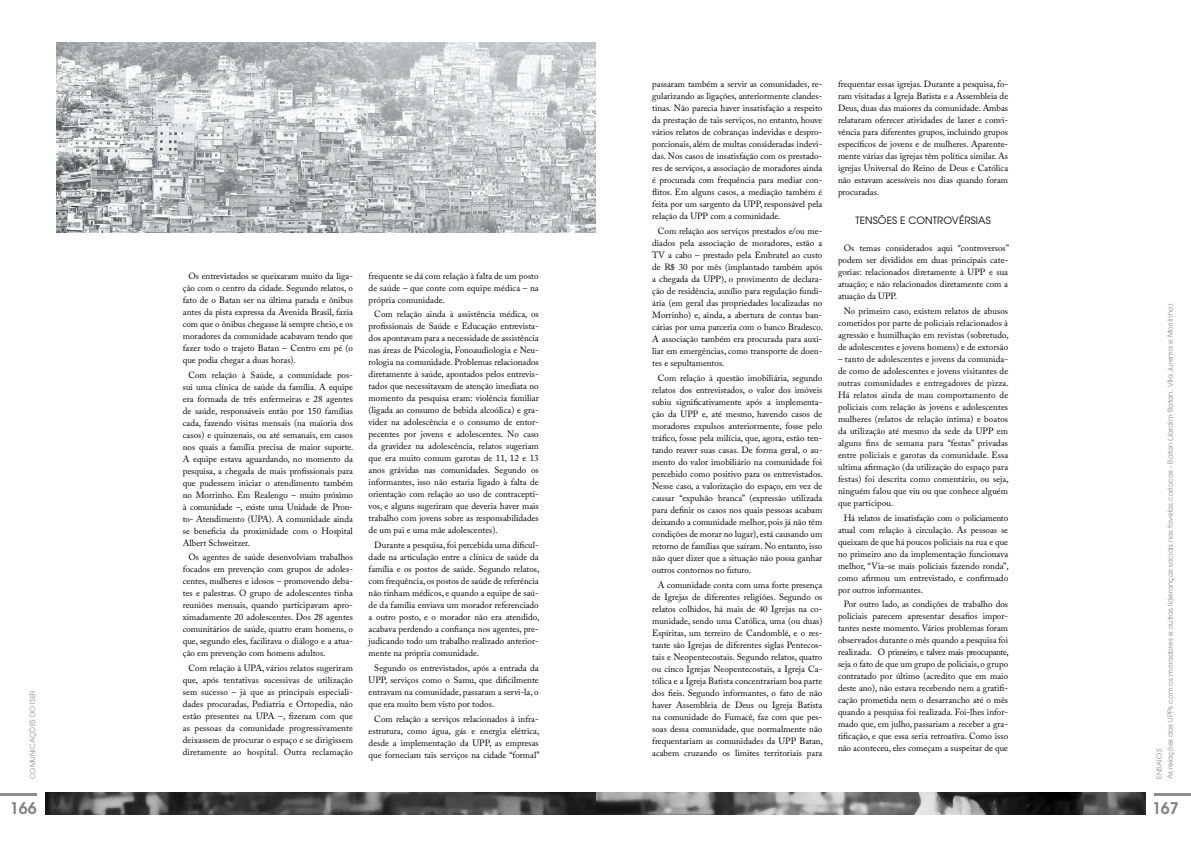
<style>
.page{position:relative;width:1191px;height:842px;background:#fff}
.page>*{position:absolute;margin:0;border:0;box-sizing:border-box;transform-origin:0 0}
.t1{font:700 16px "Te X Gyre Adventor";color:#808285}
.t2{font:10px "Te X Gyre Adventor";letter-spacing:.015em;color:#000}
.t3{font:9px/12px "Adobe Caslon Pro";color:#000;text-align:justify}
.t4{font:7px/11px "Te X Gyre Adventor";letter-spacing:.02em;color:#8a8c8e}
</style>
<div class="page">
<hr style="left:0;top:793px;width:37px;height:2px;background:#8a8c8e">
<hr style="left:1154px;top:793px;width:37px;height:2px;background:#8a8c8e">
<img style="left:57px;top:43px;width:538px;height:189px">
<img style="left:595px;top:793px;width:550px;height:21px">
<svg style="left:45px;top:793px;width:550px;height:21px;background:#484848"></svg>
<p class="t4" style="left:27px;top:779px;width:90px;rotate:-90deg">COMUNICAÇÕES DO ISER</p>
<p class="t3" style="left:183px;top:270px;width:172px;text-indent:6px">Os entrevistados se queixaram muito da liga&shy;ção com o centro da cidade. Segundo relatos, o fato de o Batan ser na última parada e ônibus antes da pista expressa da Avenida Brasil, fazia com que o ônibus chegasse lá sempre cheio, e os moradores da comunidade acabavam tendo que fazer todo o trajeto Batan – Centro em pé (o que podia chegar a duas horas).</p>
<p class="t3" style="left:183px;top:368px;width:172px;text-indent:6px">Com relação à Saúde, a comunidade pos&shy;sui uma clínica de saúde da família. A equipe era formada de três enfermeiras e 28 agentes de saúde, responsáveis então por 150 famílias cada, fazendo visitas mensais (na maioria dos casos) e quinzenais, ou até semanais, em casos nos quais a família precisa de maior suporte.<br>A equipe estava aguardando, no momento da pesquisa, a chegada de mais profissionais para que pudessem iniciar o atendimento também no Morrinho. Em Realengo – muito próximo à comunidade –, existe uma Unidade de Pron&shy;to- Atendimento (UPA). A comunidade ainda se beneficia da proximidade com o Hospital Albert Schweitzer.</p>
<p class="t3" style="left:183px;top:551px;width:172px;text-indent:6px">Os agentes de saúde desenvolviam trabalhos focados em prevenção com grupos de adoles&shy;centes, mulheres e idosos – promovendo deba&shy;tes e palestras. O grupo de adolescentes tinha reuniões mensais, quando participavam apro&shy;ximadamente 20 adolescentes. Dos 28 agentes comunitários de saúde, quatro eram homens, o que, segundo eles, facilitava o diálogo e a atua&shy;ção em prevenção com homens adultos.</p>
<p class="t3" style="left:183px;top:662px;width:172px;text-indent:6px">Com relação à UPA, vários relatos sugeriram que, após tentativas sucessivas de utilização sem sucesso – já que as principais especiali&shy;dades procuradas, Pediatria e Ortopedia, não estão presentes na UPA –, fizeram com que as pessoas da comunidade progressivamente deixassem de procurar o espaço e se dirigissem diretamente ao hospital. Outra reclamação</p>
<p class="t3" style="left:369px;top:270px;width:172px">frequente se dá com relação à falta de um posto de saúde – que conte com equipe médica – na própria comunidade.</p>
<p class="t3" style="left:369px;top:308px;width:172px;text-indent:6px">Com relação ainda à assistência médica, os profissionais de Saúde e Educação entrevista&shy;dos apontavam para a necessidade de assistência nas áreas de Psicologia, Fonoaudiologia e Neu&shy;rologia na comunidade. Problemas relacionados diretamente à saúde, apontados pelos entrevis&shy;tados que necessitavam de atenção imediata no momento da pesquisa eram: violência familiar (ligada ao consumo de bebida alcoólica) e gra&shy;videz na adolescência e o consumo de entor&shy;pecentes por jovens e adolescentes. No caso da gravidez na adolescência, relatos sugeriam que era muito comum garotas de 11, 12 e 13 anos grávidas nas comunidades. Segundo os informantes, isso não estaria ligado à falta de orientação com relação ao uso de contracepti&shy;vos, e alguns sugeriram que deveria haver mais trabalho com jovens sobre as responsabilidades de um pai e uma mãe adolescentes).</p>
<p class="t3" style="left:369px;top:539px;width:172px;text-indent:6px">Durante a pesquisa, foi percebida uma dificul&shy;dade na articulação entre a clínica de saúde da família e os postos de saúde. Segundo relatos, com frequência, os postos de saúde de referência não tinham médicos, e quando a equipe de saú&shy;de da família enviava um morador referenciado a outro posto, e o morador não era atendido, acabava perdendo a confiança nos agentes, pre&shy;judicando todo um trabalho realizado anterior&shy;mente na própria comunidade.</p>
<p class="t3" style="left:369px;top:662px;width:172px;text-indent:6px">Segundo os entrevistados, após a entrada da UPP, serviços como o Samu, que dificilmente entravam na comunidade, passaram a servi-la, o que era muito bem visto por todos.</p>
<p class="t3" style="left:369px;top:713px;width:172px;text-align:center">Com relação a serviços relacionados à infra&shy;estrutura, como água, gás e energia elétrica, desde a implementação da UPP, as empresas que forneciam tais serviços na cidade “formal”</p>
<p class="t3" style="left:652px;top:78px;width:172px">passaram também a servir as comunidades, re&shy;gularizando as ligações, anteriormente clandes&shy;tinas. Não parecia haver insatisfação a respeito da prestação de tais serviços, no entanto, houve vários relatos de cobranças indevidas e despro&shy;porcionais, além de multas consideradas indevi&shy;das. Nos casos de insatisfação com os prestado&shy;res de serviços, a associação de moradores ainda é procurada com frequência para mediar con&shy;flitos. Em alguns casos, a mediação também é feita por um sargento da UPP, responsável pela relação da UPP com a comunidade.</p>
<p class="t3" style="left:652px;top:225px;width:172px;text-indent:6px">Com relação aos serviços prestados e/ou me&shy;diados pela associação de moradores, estão a TV a cabo – prestado pela Embratel ao custo de R$ 30 por mês (implantado também após a chegada da UPP), o provimento de declara&shy;ção de residência, auxílio para regulação fundi&shy;ária (em geral das propriedades localizadas no Morrinho) e, ainda, a abertura de contas ban&shy;cárias por uma parceria com o banco Bradesco.<br>A associação também era procurada para auxi&shy;liar em emergências, como transporte de doen&shy;tes e sepultamentos.</p>
<p class="t3" style="left:652px;top:372px;width:172px;text-indent:6px">Com relação à questão imobiliária, segundo relatos dos entrevistados, o valor dos imóveis subiu significativamente após a implementa&shy;ção da UPP e, até mesmo, havendo casos de moradores expulsos anteriormente, fosse pelo tráfico, fosse pela milícia, que, agora, estão ten&shy;tando reaver suas casas. De forma geral, o au&shy;mento do valor imobiliário na comunidade foi percebido como positivo para os entrevistados.<br>Nesse caso, a valorização do espaço, em vez de causar “expulsão branca” (expressão utilizada para definir os casos nos quais pessoas acabam deixando a comunidade melhor, pois já não têm condições de morar no lugar), está causando um retorno de famílias que saíram. No entanto, isso não quer dizer que a situação não possa ganhar outros contornos no futuro.</p>
<p class="t3" style="left:652px;top:579px;width:172px;text-align:center">A comunidade conta com uma forte presença de Igrejas de diferentes religiões. Segundo os relatos colhidos, há mais de 40 Igrejas na co&shy;munidade, sendo uma Católica, uma (ou duas)<br>Espíritas, um terreiro de Candomblé, e o res&shy;tante são Igrejas de diferentes siglas Pentecos&shy;tais e Neopentecostais. Segundo relatos, quatro ou cinco Igrejas Neopentecostais, a Igreja Ca&shy;tólica e a Igreja Batista concentrariam boa parte dos fieis. Segundo informantes, o fato de não haver Assembleia de Deus ou Igreja Batista na comunidade do Fumacê, faz com que pes&shy;soas dessa comunidade, que normalmente não frequentariam as comunidades da UPP Batan, acabem cruzando os limites territoriais para</p>
<p class="t3" style="left:838px;top:78px;width:172px">frequentar essas igrejas. Durante a pesquisa, fo&shy;ram visitadas a Igreja Batista e a Assembleia de Deus, duas das maiores da comunidade. Ambas relataram oferecer atividades de lazer e convi&shy;vência para diferentes grupos, incluindo grupos específicos de jovens e de mulheres. Aparente&shy;mente várias das igrejas têm política similar. As igrejas Universal do Reino de Deus e Católica não estavam acessíveis nos dias quando foram procuradas.</p>
<p class="t2" style="left:855px;top:212px;width:137px">TENSÕES E CONTROVÉRSIAS</p>
<p class="t3" style="left:838px;top:242px;width:172px;text-indent:6px">Os temas considerados aqui “controversos” podem ser divididos em duas principais cate&shy;gorias: relacionados diretamente à UPP e sua atuação; e não relacionados diretamente com a atuação da UPP.</p>
<p class="t3" style="left:838px;top:305px;width:172px;text-align:center">No primeiro caso, existem relatos de abusos cometidos por parte de policiais relacionados à agressão e humilhação em revistas (sobretudo, de adolescentes e jovens homens) e de extorsão</p>
<p class="t3" style="left:838px;top:353px;width:172px">– tanto de adolescentes e jovens da comunida&shy;de como de adolescentes e jovens visitantes de outras comunidades e entregadores de pizza.<br>Há relatos ainda de mau comportamento de policiais com relação às jovens e adolescentes mulheres (relatos de relação íntima) e boatos da utilização até mesmo da sede da UPP em alguns fins de semana para “festas” privadas entre policiais e garotas da comunidade. Essa ultima afirmação (da utilização do espaço para festas) foi descrita como comentário, ou seja, ninguém falou que viu ou que conhece alguém que participou.</p>
<p class="t3" style="left:838px;top:511px;width:172px;text-indent:6px">Há relatos de insatisfação com o policiamento atual com relação à circulação. As pessoas se queixam de que há poucos policiais na rua e que no primeiro ano da implementação funcionava melhor, “Via-se mais policiais fazendo ronda”, como afirmou um entrevistado, e confirmado por outros informantes.</p>
<p class="t3" style="left:838px;top:598px;width:172px;text-align:center">Por outro lado, as condições de trabalho dos policiais parecem apresentar desafios impor&shy;tantes neste momento. Vários problemas foram observados durante o mês quando a pesquisa foi realizada. O primeiro, e talvez mais preocupante, seja o fato de que um grupo de policiais, o grupo contratado por último (acredito que em maio deste ano), não estava recebendo nem a gratifi&shy;cação prometida nem o desarrancho até o mês quando a pesquisa foi realizada. Foi-lhes infor&shy;mado que, em julho, passariam a receber a gra&shy;tificação, e que essa seria retroativa. Como isso não aconteceu, eles começam a suspeitar de que</p>
<p class="t4" style="left:1153px;top:779px;width:477px;rotate:-90deg">ENSAIOS<br>AS RELAÇÕES DAS UPPS COM OS MORADORES E OUTRAS LIDERANÇAS SOCIAIS NAS FAVELAS CARIOCAS - BATAN (JARDIM BATAN, VILA JUREMA E MORRINHO)</p>
<h1 class="t1" style="left:10px;top:794px;width:28px">166</h1>
<h1 class="t1" style="left:1152px;top:794px;width:28px">167</h1>
</div>
